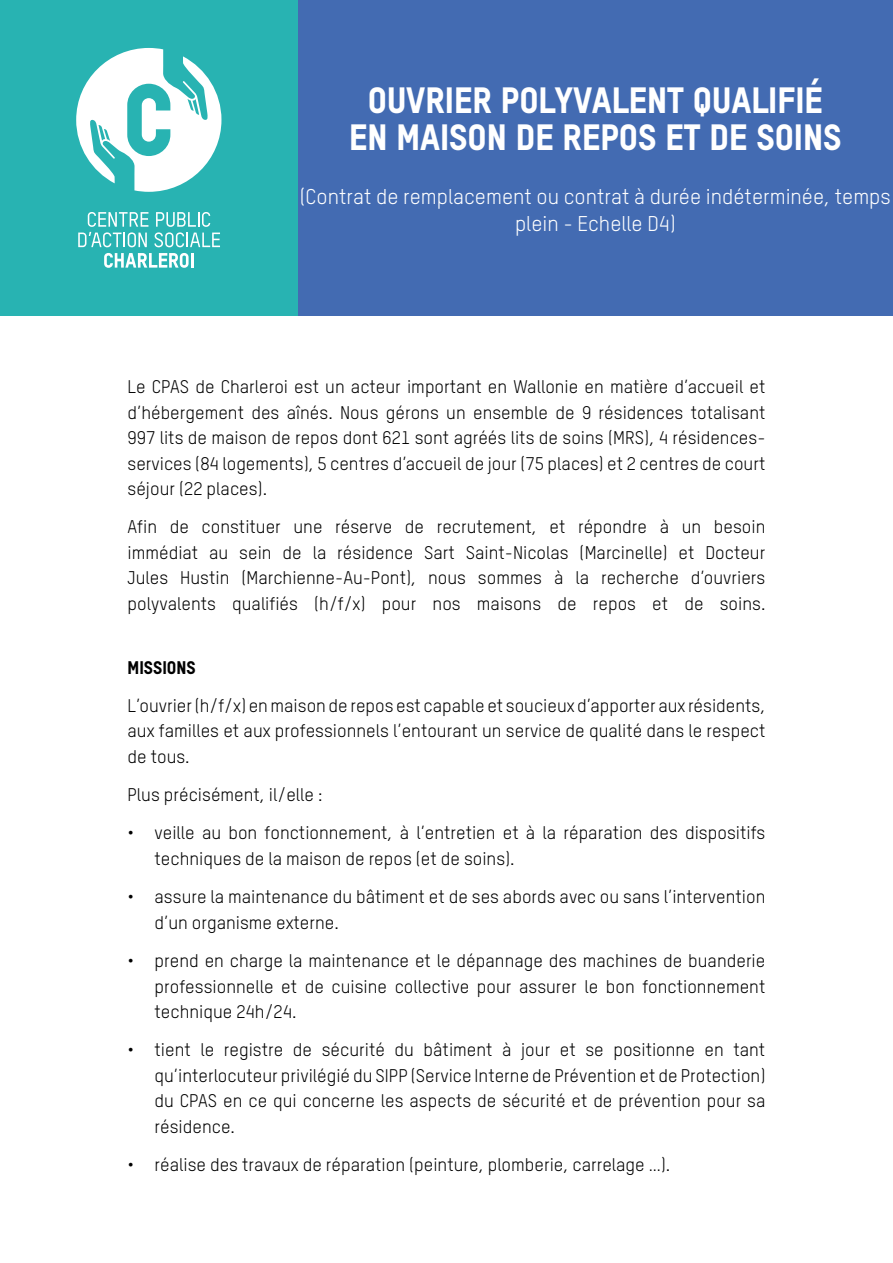
<style>
.page{position:relative;width:893px;height:1263px;background:#fff}
.page>*{position:absolute;margin:0;border:0;box-sizing:border-box;transform-origin:0 0}
.t1{font:800 36px/37.5px "TSTAR";color:#fff;text-align:center}
.t2{font:21px/27px "TSTAR";color:#fff;text-align:center}
.t3{font:18px/25.5px "TSTAR";color:#000;text-align:justify}
.t4{font:800 18px "TSTAR";color:#000}
</style>
<div class="page">
<div style="left:298px;top:0;width:595px;height:316px;background:#436bb2"></div>
<div style="left:0;top:0;width:298px;height:316px;background:#28b3b2"></div>
<svg style="left:78px;top:212px;width:70px;height:35px"></svg>
<svg style="left:154px;top:212px;width:66px;height:35px"></svg>
<svg style="left:104px;top:253px;width:89px;height:15px"></svg>
<svg style="left:76px;top:48px;width:145px;height:144px"></svg>
<h1 class="t1" style="left:349px;top:80px;width:494px">OUVRIER POLYVALENT QUALIFIÉ<br>EN MAISON DE REPOS ET DE SOINS</h1>
<p class="t2" style="left:300px;top:183px;width:593px">(Contrat de remplacement ou contrat à durée indéterminée, temps plein - Echelle D4)</p>
<p class="t3" style="left:128px;top:374px;width:639px">Le CPAS de Charleroi est un acteur important en Wallonie en matière d’accueil et d’hébergement des aînés. Nous gérons un ensemble de 9 résidences totalisant 997 lits de maison de repos dont 621 sont agréés lits de soins (MRS), 4 résidences&shy;services (84 logements), 5 centres d’accueil de jour (75 places) et 2 centres de court séjour (22 places).</p>
<p class="t3" style="left:128px;top:514px;width:639px">Afin de constituer une réserve de recrutement, et répondre à un besoin immédiat au sein de la résidence Sart Saint-Nicolas (Marcinelle) et Docteur Jules Hustin (Marchienne-Au-Pont), nous sommes à la recherche d’ouvriers polyvalents qualifiés (h/f/x) pour nos maisons de repos et de soins.</p>
<p class="t4" style="left:128px;top:656px;width:70px">MISSIONS</p>
<p class="t3" style="left:128px;top:693px;width:639px">L’ouvrier (h/f/x) en maison de repos est capable et soucieux d’apporter aux résidents, aux familles et aux professionnels l’entourant un service de qualité dans le respect de tous.</p>
<p class="t3" style="left:128px;top:782px;width:196px">Plus précisément, il/elle :</p>
<p class="t3" style="left:155px;top:820px;width:612px;text-indent:-27px">• veille au bon fonctionnement, à l’entretien et à la réparation des dispositifs techniques de la maison de repos (et de soins).</p>
<p class="t3" style="left:155px;top:884px;width:612px;text-indent:-27px">• assure la maintenance du bâtiment et de ses abords avec ou sans l’intervention d’un organisme externe.</p>
<p class="t3" style="left:155px;top:948px;width:612px;text-indent:-27px">• prend en charge la maintenance et le dépannage des machines de buanderie professionnelle et de cuisine collective pour assurer le bon fonctionnement technique 24h/24.</p>
<p class="t3" style="left:155px;top:1037px;width:612px;text-indent:-27px">• tient le registre de sécurité du bâtiment à jour et se positionne en tant qu’interlocuteur privilégié du SIPP (Service Interne de Prévention et de Protection) du CPAS en ce qui concerne les aspects de sécurité et de prévention pour sa résidence.</p>
<p class="t3" style="left:128px;top:1152px;width:544px">• réalise des travaux de réparation (peinture, plomberie, carrelage …).</p>
</div>
